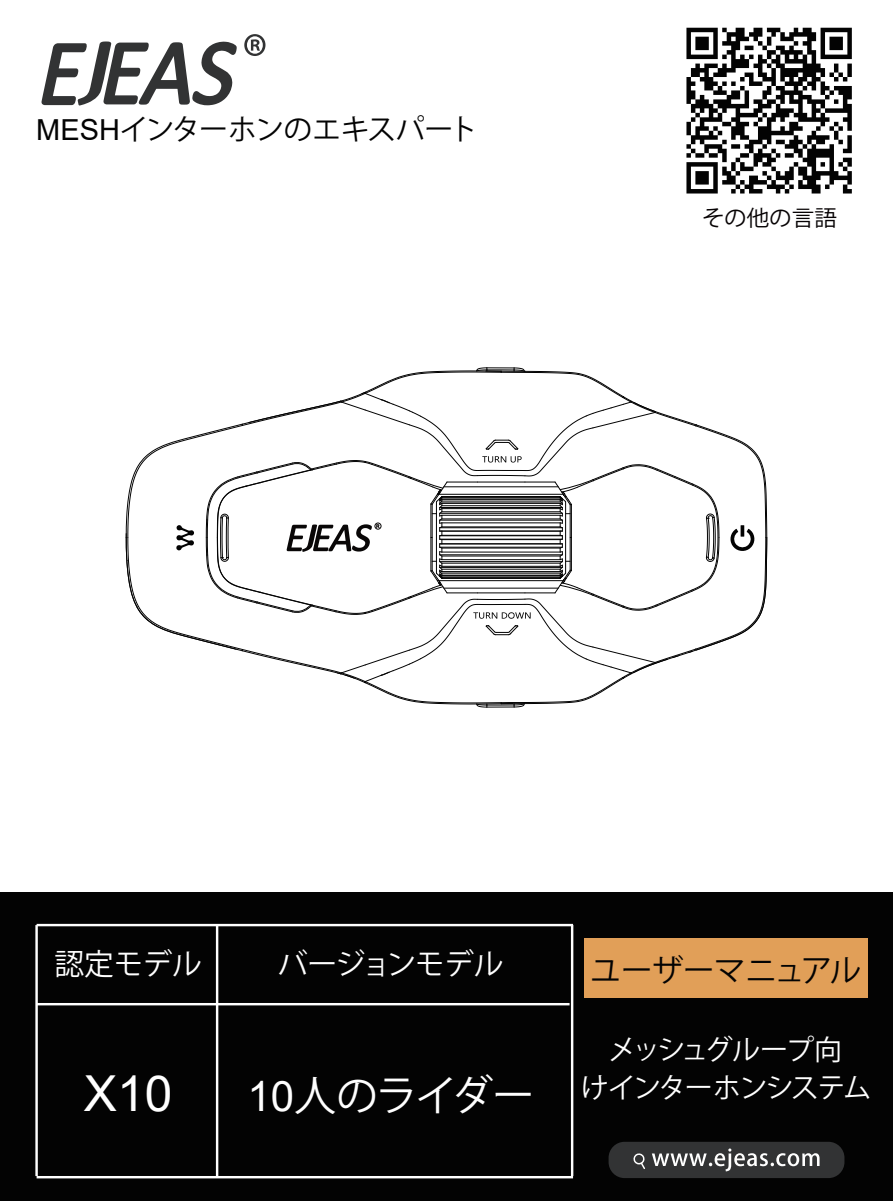
<style>
.page{position:relative;width:893px;height:1201px;background:#fff}
.page>*{position:absolute;margin:0;border:0;box-sizing:border-box;transform-origin:0 0}
.t1{font:49.7px "Arial";color:#fff}
.t2{font:42px "Koz Go Pr 6 N";letter-spacing:-.05em;color:#fff}
.t3{font:31.5px "Koz Go Pr 6 N";letter-spacing:-.02em;color:#030303}
.t4{font:29.75px "Koz Go Pr 6 N";letter-spacing:-.03em;color:#fff}
.t5{font:29.05px "Koz Go Pr 6 N";letter-spacing:-.035em;color:#030303}
.t6{font:28px/38.5px "Koz Go Pr 6 N";letter-spacing:-.065em;color:#fff;text-align:center}
.t7{font:22.05px "Koz Go Pr 6 N";color:#070304}
.s1{font-family:"Arial"}
</style>
<div class="page">
<svg style="left:41px;top:41px;width:196px;height:65px"></svg>
<svg style="left:244px;top:34px;width:21px;height:22px"></svg>
<div style="left:0;top:892px;width:893px;height:308px;background:#030303"></div>
<div style="left:609px;top:1141px;width:235px;height:37px;background:#323334;border-radius:16px"></div>
<svg style="left:652px;top:1148px;width:167px;height:23px"></svg>
<svg style="left:633px;top:1153px;width:12px;height:16px"></svg>
<div style="left:584px;top:938px;width:284px;height:60px;background:#e19f58"></div>
<hr style="left:37px;top:923px;width:536px;height:3px;background:#fff">
<hr style="left:37px;top:1175px;width:536px;height:3px;background:#fff">
<hr style="left:37px;top:1003px;width:533px;height:2px;background:#fff">
<hr style="left:216px;top:925px;width:2px;height:251px;background:#fff">
<hr style="left:35px;top:925px;width:3px;height:251px;background:#fff">
<hr style="left:571px;top:925px;width:2px;height:251px;background:#fff">
<img style="left:686px;top:27px;width:166px;height:167px">
<svg style="left:125px;top:367px;width:643px;height:341px"></svg>
<p class="t5" style="left:36px;top:113px;width:443px"><span class="s1">MESH</span>インターホンのエキスパート</p>
<p class="t7" style="left:702px;top:205px;width:136px">その他の言語</p>
<p class="t4" style="left:54px;top:947px;width:149px">認定モデル</p>
<p class="t4" style="left:278px;top:947px;width:227px">バージョンモデル</p>
<h1 class="t1" style="left:84px;top:1059px;width:90px">X10</h1>
<h2 class="t2" style="left:247px;top:1071px;width:289px"><span class="s1">10</span>人のライダー</h2>
<p class="t3" style="left:590px;top:953px;width:273px">ユーザーマニュアル</p>
<p class="t6" style="left:581px;top:1030px;width:292px">メッシュグループ向<br>けインターホンシステム</p>
</div>
